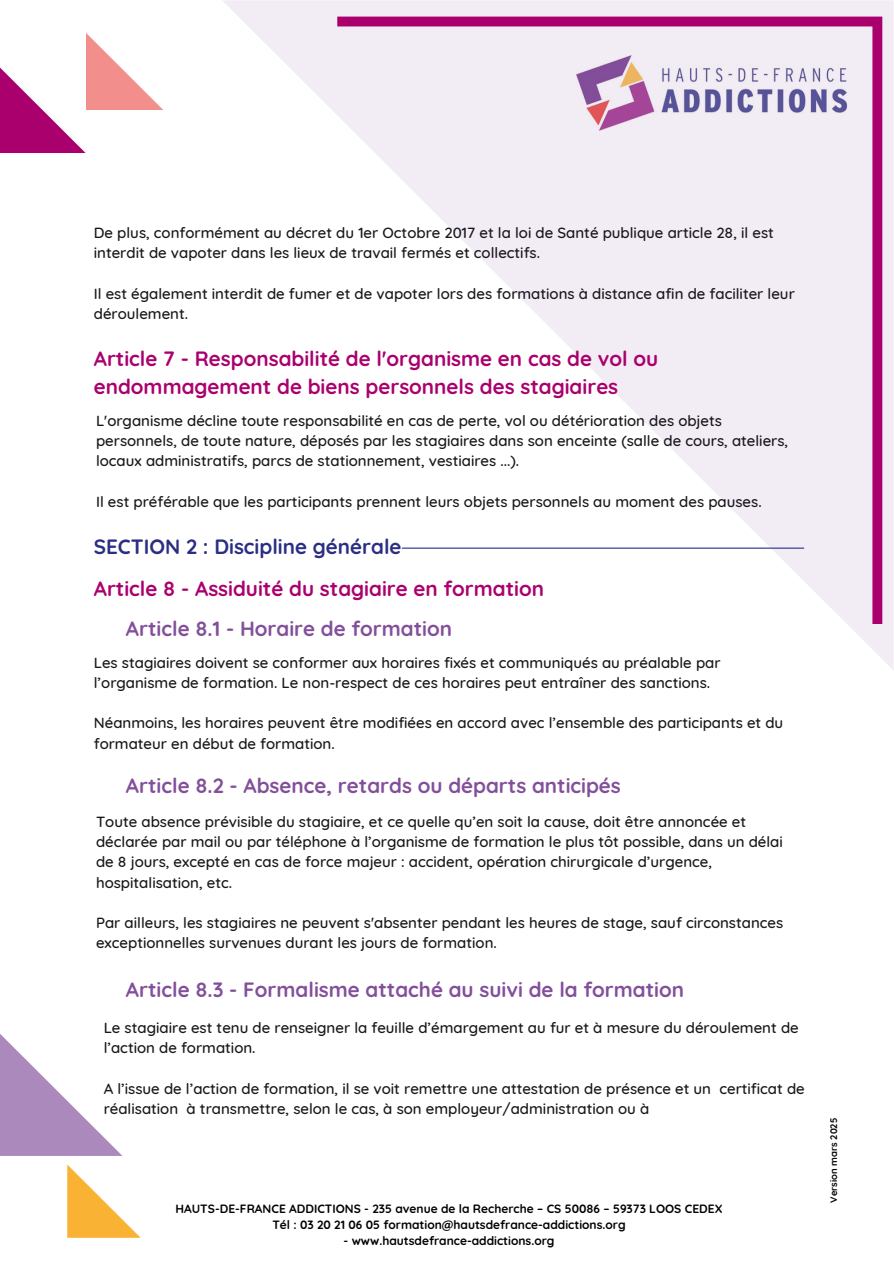
<style>
.page{position:relative;width:894px;height:1264px;background:#fff}
.page>*{position:absolute;margin:0;border:0;box-sizing:border-box;transform-origin:0 0}
.t1{font:700 20.7px/28.2px "Quicksand";color:#aa006e}
.t2{font:700 20.7px "Quicksand";color:#834f9b}
.t3{font:700 20.7px "Quicksand";color:#2b2e83}
.t4{font:500 15px/20.2px "Quicksand";color:#1a171b}
.t5{font:700 12px/16px "Quicksand";color:#000;text-align:center}
.t6{font:700 9.45px "Quicksand";color:#000}
</style>
<div class="page">
<svg style="left:222px;top:0;width:671px;height:669px"></svg>
<svg style="left:337px;top:17px;width:545px;height:607px;fill:#f2edf4"></svg>
<svg style="left:0;top:1034px;width:122px;height:121px"></svg>
<svg style="left:67px;top:1164px;width:73px;height:73px"></svg>
<svg style="left:0;top:33px;width:163px;height:120px"></svg>
<hr style="left:402px;top:547px;width:401px;height:1px;background:#2b2e83">
<p class="t4" style="left:94px;top:222px;width:681px">De plus, conformément au décret du 1er Octobre 2017 et la loi de Santé publique article 28, il est interdit de vapoter dans les lieux de travail fermés et collectifs.</p>
<p class="t4" style="left:94px;top:283px;width:702px">Il est également interdit de fumer et de vapoter lors des formations à distance afin de faciliter leur déroulement.</p>
<h2 class="t1" style="left:94px;top:344px;width:566px">Article 7 - Responsabilité de l'organisme en cas de vol ou endommagement de biens personnels des stagiaires</h2>
<h1 class="t4" style="left:96px;top:410px;width:693px">L'organisme décline toute responsabilité en cas de perte, vol ou détérioration des objets personnels, de toute nature, déposés par les stagiaires dans son enceinte (salle de cours, ateliers, locaux administratifs, parcs de stationnement, vestiaires ...).</h1>
<h2 class="t4" style="left:96px;top:491px;width:667px">Il est préférable que les participants prennent leurs objets personnels au moment des pauses.</h2>
<h2 class="t3" style="left:94px;top:533px;width:309px">SECTION 2 : Discipline générale</h2>
<h1 class="t1" style="left:94px;top:574px;width:451px">Article 8 - Assiduité du stagiaire en formation</h1>
<h2 class="t2" style="left:126px;top:614px;width:327px">Article 8.1 - Horaire de formation</h2>
<h1 class="t4" style="left:94px;top:652px;width:628px">Les stagiaires doivent se conformer aux horaires fixés et communiqués au préalable par l’organisme de formation. Le non-respect de ces horaires peut entraîner des sanctions.</h1>
<h1 class="t4" style="left:94px;top:712px;width:690px">Néanmoins, les horaires peuvent être modifiées en accord avec l’ensemble des participants et du formateur en début de formation.</h1>
<h2 class="t2" style="left:126px;top:772px;width:496px">Article 8.2 - Absence, retards ou départs anticipés</h2>
<h1 class="t4" style="left:96px;top:811px;width:688px">Toute absence prévisible du stagiaire, et ce quelle qu’en soit la cause, doit être annoncée et déclarée par mail ou par téléphone à l’organisme de formation le plus tôt possible, dans un délai de 8 jours, excepté en cas de force majeur : accident, opération chirurgicale d’urgence, hospitalisation, etc.</h1>
<h2 class="t4" style="left:96px;top:912px;width:688px">Par ailleurs, les stagiaires ne peuvent s'absenter pendant les heures de stage, sauf circonstances exceptionnelles survenues durant les jours de formation.</h2>
<h2 class="t2" style="left:126px;top:976px;width:559px">Article 8.3 - Formalisme attaché au suivi de la formation</h2>
<h1 class="t4" style="left:104px;top:1017px;width:696px">Le stagiaire est tenu de renseigner la feuille d’émargement au fur et à mesure du déroulement de l’action de formation.</h1>
<h2 class="t4" style="left:104px;top:1078px;width:702px">A l’issue de l’action de formation, il se voit remettre une attestation de présence et un certificat de réalisation à transmettre, selon le cas, à son employeur/administration ou à</h2>
<h2 class="t5" style="left:175px;top:1200px;width:548px">HAUTS-DE-FRANCE ADDICTIONS - 235 avenue de la Recherche – CS 50086 – 59373 LOOS CEDEX<br>Tél : 03 20 21 06 05 formation@hautsdefrance-addictions.org</h2>
<h2 class="t5" style="left:343px;top:1232px;width:212px">- www.hautsdefrance-addictions.org</h2>
<h2 class="t6" style="left:827px;top:1202px;width:86px;rotate:-90deg">Version mars 2025</h2>
</div>
